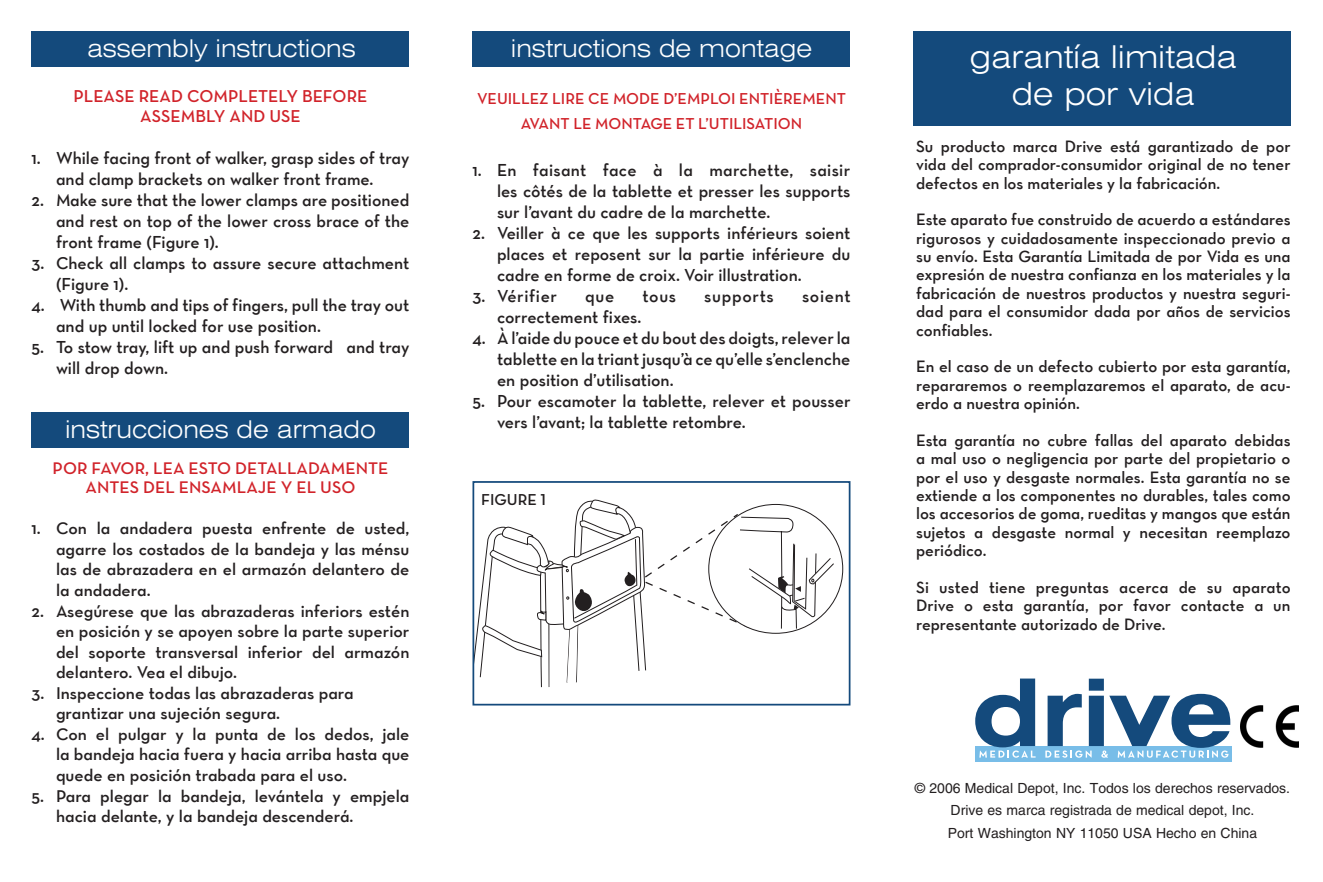
<style>
.page{position:relative;width:1323px;height:882px;background:#fff}
.page>*{position:absolute;margin:0;border:0;box-sizing:border-box;transform-origin:0 0}
.t1{font:300 expanded 31.5px "Swiss 721 BT";color:#fff}
.t2{font:300 expanded 24.5px "Swiss 721 BT";color:#fff}
.Copy_of_Normal{font:17.5px/21px "Neutraface Text TT Demi Alt";color:#231f20}
.t3{font:17.5px "Neutraface Text Demi Alt";color:#d1232a}
.Copy_of_Normal-2{font:17.5px "Neutraface Text TT Demi Alt";letter-spacing:.035em;color:#231f20}
.Copy_of_Normal-3{font:17.15px/20.5px "Neutraface Text TT Demi Alt";color:#231f20;text-align:justify}
.t4{font:17.15px "Neutraface Text Demi Alt";color:#d1232a}
.t5{font:16.62px/18.4px "Neutraface Text TT Demi Alt";color:#231f20;text-align:justify}
.t6{font:16.1px/25.2px "Neutraface Text Demi Alt";color:#d1232a;text-align:center}
.t7{font:16.1px "Neutraface Text Demi Alt";color:#231f20}
.t8{font:14px "Helvetica";color:#231f20}
</style>
<div class="page">
<div style="left:472px;top:32px;width:378px;height:35px;background:#144a7c"></div>
<div style="left:32px;top:412px;width:378px;height:36px;background:#144a7c"></div>
<div style="left:914px;top:32px;width:378px;height:94px;background:#144a7c"></div>
<div style="left:975px;top:746px;width:257px;height:15px;background:#78bde8"></div>
<svg style="left:975px;top:679px;width:61px;height:79px"></svg>
<svg style="left:1045px;top:679px;width:185px;height:79px"></svg>
<img style="left:1241px;top:706px;width:57px;height:42px">
<svg style="left:475px;top:500px;width:368px;height:187px"></svg>
<div style="left:472px;top:481px;width:378px;height:225px;border:2px solid #144a7c"></div>
<div style="left:32px;top:32px;width:378px;height:35px;background:#144a7c"></div>
<p class="t2" style="left:87px;top:34px;width:270px">assembly instructions</p>
<p class="t3" style="left:73px;top:86px;width:296px">PLEASE READ COMPLETELY BEFORE</p>
<p class="t3" style="left:140px;top:105px;width:162px">ASSEMBLY AND USE</p>
<p class="Copy_of_Normal" style="left:56px;top:147px;width:355px;text-indent:-24px">1. While facing front of walker, grasp sides of tray and clamp brackets on walker front frame.</p>
<p class="Copy_of_Normal" style="left:56px;top:189px;width:355px;text-align:justify;text-indent:-24px">2. Make sure that the lower clamps are positioned and rest on top of the lower cross brace of the front frame (Figure 1).</p>
<p class="Copy_of_Normal" style="left:56px;top:252px;width:355px;text-indent:-24px">3. Check all clamps to assure secure attachment (Figure 1).</p>
<p class="Copy_of_Normal" style="left:56px;top:294px;width:355px;text-indent:-24px">4. With thumb and tips of fingers, pull the tray out and up until locked for use position.</p>
<p class="Copy_of_Normal" style="left:56px;top:336px;width:355px;text-indent:-24px">5. To stow tray, lift up and push forward and tray will drop down.</p>
<p class="t2" style="left:65px;top:415px;width:313px">instrucciones de armado</p>
<p class="t4" style="left:53px;top:458px;width:337px">POR FAVOR, LEA ESTO DETALLADAMENTE</p>
<p class="t4" style="left:86px;top:477px;width:271px">ANTES DEL ENSAMLAJE Y EL USO</p>
<p class="Copy_of_Normal-3" style="left:56px;top:518px;width:355px;text-indent:-24px">1. Con la andadera puesta enfrente de usted, agarre los costados de la bandeja y las ménsu las de abrazadera en el armazón delantero de la andadera.</p>
<p class="Copy_of_Normal-3" style="left:56px;top:600px;width:355px;text-indent:-24px">2. Asegúrese que las abrazaderas inferiors estén en posición y se apoyen sobre la parte superior del soporte transversal inferior del armazón delantero. Vea el dibujo.</p>
<p class="Copy_of_Normal-3" style="left:32px;top:683px;width:324px">3. Inspeccione todas las abrazaderas para</p>
<p class="Copy_of_Normal-3" style="left:56px;top:703px;width:226px">grantizar una sujeción segura.</p>
<p class="Copy_of_Normal-3" style="left:56px;top:724px;width:355px;text-indent:-24px">4. Con el pulgar y la punta de los dedos, jale la bandeja hacia fuera y hacia arriba hasta que quede en posición trabada para el uso.</p>
<p class="Copy_of_Normal-3" style="left:56px;top:785px;width:355px;text-indent:-24px">5. Para plegar la bandeja, levántela y empjela hacia delante, y la bandeja descenderá.</p>
<p class="t2" style="left:511px;top:34px;width:303px">instructions de montage</p>
<p class="t6" style="left:477px;top:86px;width:370px">VEUILLEZ LIRE CE MODE D’EMPLOI ENTIÈREMENT<br>AVANT LE MONTAGE ET L’UTILISATION</p>
<p class="Copy_of_Normal" style="left:497px;top:159px;width:355px;text-align:justify;text-indent:-24px">1. En faisant face à la marchette, saisir les côtés de la tablette et presser les supports sur l’avant du cadre de la marchette.</p>
<p class="Copy_of_Normal" style="left:497px;top:222px;width:355px;text-align:justify;text-indent:-24px">2. Veiller à ce que les supports inférieurs soient places et reposent sur la partie inférieure du cadre en forme de croix. Voir illustration.</p>
<p class="Copy_of_Normal-2" style="left:472px;top:285px;width:86px">3. Vérifier</p>
<p class="Copy_of_Normal" style="left:585px;top:285px;width:31px">que</p>
<p class="Copy_of_Normal" style="left:642px;top:285px;width:35px">tous</p>
<p class="Copy_of_Normal-2" style="left:704px;top:285px;width:71px">supports</p>
<p class="Copy_of_Normal" style="left:802px;top:285px;width:50px">soient</p>
<p class="Copy_of_Normal" style="left:497px;top:306px;width:146px">correctement fixes.</p>
<p class="Copy_of_Normal" style="left:497px;top:327px;width:355px;text-align:justify;text-indent:-24px">4. À l’aide du pouce et du bout des doigts, relever la tablette en la triant jusqu’à ce qu’elle s’enclenche en position d’utilisation.</p>
<p class="Copy_of_Normal" style="left:497px;top:390px;width:355px;text-indent:-24px">5. Pour escamoter la tablette, relever et pousser vers l’avant; la tablette retombre.</p>
<p class="t7" style="left:481px;top:489px;width:67px">FIGURE 1</p>
<p class="t1" style="left:970px;top:38px;width:269px">garantía limitada</p>
<p class="t1" style="left:1012px;top:75px;width:185px">de por vida</p>
<p class="t5" style="left:916px;top:137px;width:376px">Su producto marca Drive está garantizado de por vida del comprador-consumidor original de no tener defectos en los materiales y la fabricación.</p>
<p class="t5" style="left:916px;top:210px;width:376px">Este aparato fue construido de acuerdo a estándares rigurosos y cuidadosamente inspeccionado previo a su envío. Esta Garantía Limitada de por Vida es una expresión de nuestra confianza en los materiales y la fabricación de nuestros productos y nuestra seguri&shy;dad para el consumidor dada por años de servicios confiables.</p>
<p class="t5" style="left:916px;top:357px;width:376px">En el caso de un defecto cubierto por esta garantía, repararemos o reemplazaremos el aparato, de acu&shy;erdo a nuestra opinión.</p>
<p class="t5" style="left:916px;top:431px;width:376px">Esta garantía no cubre fallas del aparato debidas a mal uso o negligencia por parte del propietario o por el uso y desgaste normales. Esta garantía no se extiende a los componentes no durables, tales como los accesorios de goma, rueditas y mangos que están sujetos a desgaste normal y necesitan reemplazo periódico.</p>
<p class="t5" style="left:916px;top:578px;width:376px">Si usted tiene preguntas acerca de su aparato Drive o esta garantía, por favor contacte a un representante autorizado de Drive.</p>
<p class="t8" style="left:915px;top:780px;width:377px">© 2006 Medical Depot, Inc. Todos los derechos reservados.</p>
<p class="t8" style="left:951px;top:802px;width:305px">Drive es marca registrada de medical depot, Inc.</p>
<p class="t8" style="left:948px;top:825px;width:311px">Port Washington NY 11050 USA Hecho en China</p>
</div>
